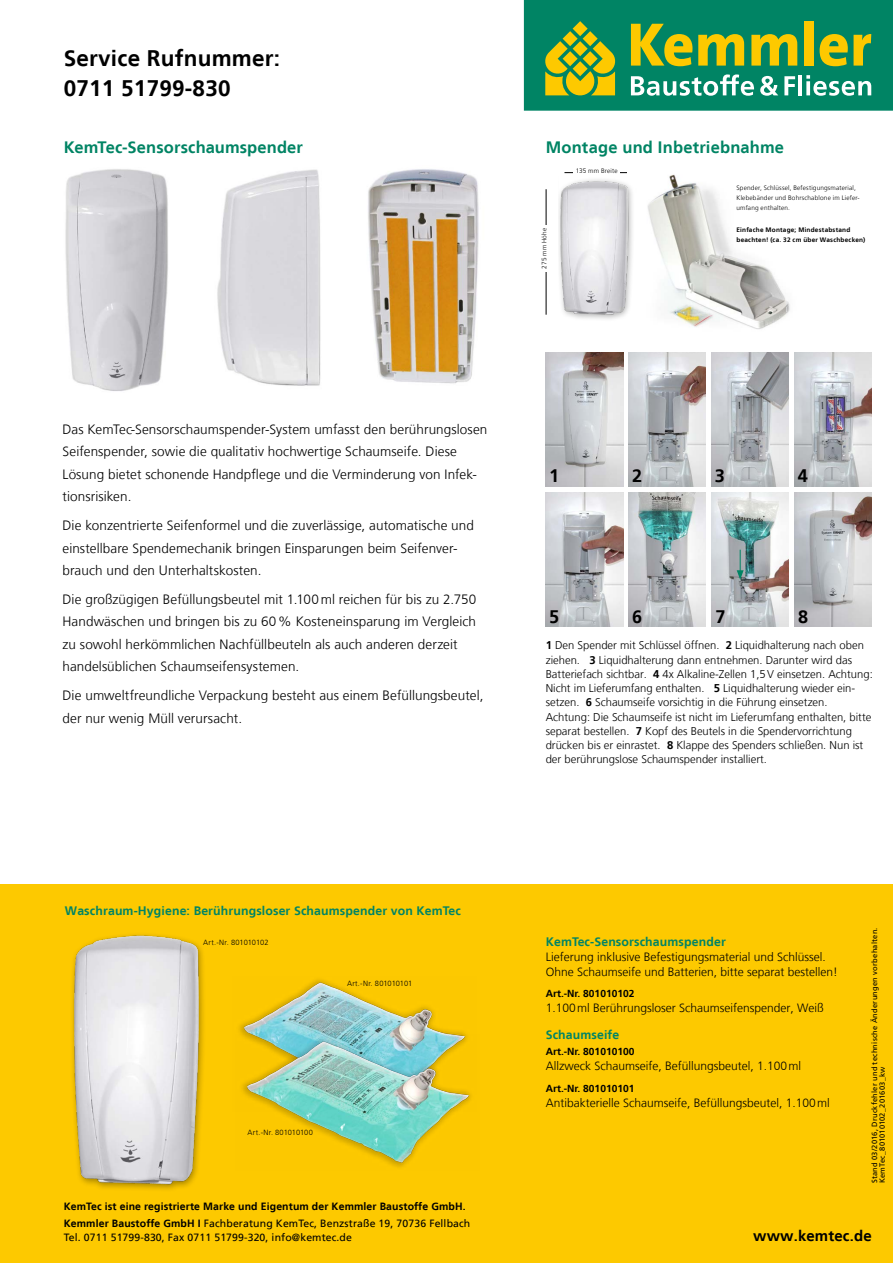
<style>
.page{position:relative;width:893px;height:1263px;background:#fff}
.page>*{position:absolute;margin:0;border:0;box-sizing:border-box;transform-origin:0 0}
.t1{font:700 22.5px/30px "Frutiger LT";letter-spacing:.01em;color:#000}
.t2{font:700 18.15px "Frutiger LT";color:#000}
.t3{font:700 16.5px "Frutiger LT";letter-spacing:.01em;color:#008464}
.t4{font:700 15px "Frutiger LT";letter-spacing:.01em;color:#000}
.t5{font:300 13.5px/22.5px "Frutiger LT";letter-spacing:.01em;color:#000}
.t6{font:700 12.3px "Frutiger LT";letter-spacing:.01em;color:#008464}
.t7{font:300 12px/15px "Frutiger LT";color:#000}
.t8{font:300 11.25px/14.2px "Frutiger LT";color:#000}
.t9{font:700 10.5px/17.7px "Frutiger LT";letter-spacing:.01em;color:#000}
.t10{font:10.5px "Frutiger LT";letter-spacing:.01em;color:#000}
.t11{font:700 10.2px "Frutiger LT";color:#000}
.t12{font:7.5px/7.5px "Frutiger LT";letter-spacing:.03em;color:#000}
.t13{font:300 7.5px "Frutiger LT";letter-spacing:-.005em;color:#000}
.t14{font:300 6.45px/10.4px "Frutiger LT";letter-spacing:.025em;color:#000}
.t15{font:700 6.45px/10.4px "Frutiger LT";letter-spacing:.035em;color:#000}
.s1{font-weight:400}
.s2{font-weight:700}
</style>
<div class="page">
<div style="left:0;top:884px;width:893px;height:379px;background:#fdc900"></div>
<div style="left:524px;top:0;width:369px;height:111px;background:#008464"></div>
<svg style="left:631px;top:74px;width:123px;height:22px"></svg>
<svg style="left:760px;top:76px;width:18px;height:20px"></svg>
<svg style="left:784px;top:76px;width:11px;height:19px"></svg>
<hr style="left:798px;top:75px;width:4px;height:20px;background:#fff">
<svg style="left:806px;top:75px;width:65px;height:21px"></svg>
<svg style="left:545px;top:21px;width:71px;height:75px"></svg>
<svg style="left:631px;top:24px;width:61px;height:42px"></svg>
<svg style="left:698px;top:34px;width:46px;height:32px"></svg>
<svg style="left:751px;top:34px;width:46px;height:32px"></svg>
<div style="left:805px;top:21px;width:9px;height:45px;background:#fdc900"></div>
<svg style="left:820px;top:34px;width:51px;height:32px"></svg>
<img style="left:239px;top:979px;width:227px;height:56px">
<img style="left:242px;top:1035px;width:229px;height:132px">
<img style="left:647px;top:174px;width:143px;height:155px">
<img style="left:558px;top:179px;width:75px;height:140px">
<img style="left:72px;top:934px;width:132px;height:256px">
<hr style="left:564px;top:172px;width:63px;height:1px;background:#000">
<div style="left:573px;top:169px;width:47px;height:8px;background:#fff"></div>
<img style="left:546px;top:352px;width:77px;height:134px">
<img style="left:546px;top:492px;width:77px;height:134px">
<img style="left:629px;top:352px;width:77px;height:134px">
<img style="left:629px;top:492px;width:77px;height:134px">
<img style="left:711px;top:352px;width:78px;height:134px">
<img style="left:794px;top:352px;width:78px;height:134px">
<img style="left:711px;top:492px;width:78px;height:134px">
<img style="left:794px;top:492px;width:78px;height:134px">
<svg style="left:737px;top:550px;width:7px;height:30px"></svg>
<hr style="left:546px;top:189px;width:1px;height:126px;background:#000">
<div style="left:542px;top:225px;width:8px;height:47px;background:#fff"></div>
<img style="left:65px;top:169px;width:414px;height:222px">
<h1 class="t1" style="left:64px;top:43px;width:218px">Service Rufnummer:<br>0711 51799-830</h1>
<p class="t3" style="left:64px;top:137px;width:241px">KemTec-Sensorschaumspender</p>
<p class="t3" style="left:546px;top:137px;width:240px">Montage und Inbetriebnahme</p>
<p class="t14" style="left:539px;top:269px;width:42px;rotate:-90deg">275 mm Höhe</p>
<p class="t14" style="left:576px;top:166px;width:43px">135 mm Breite</p>
<p class="t14" style="left:736px;top:182px;width:125px">Spender, Schlüssel, Befestigungsmaterial,<br>Klebebänder und Bohrschablone im Liefer&shy;umfang enthalten.</p>
<p class="t15" style="left:736px;top:224px;width:130px">Einfache Montage; Mindestabstand beachten! (ca. 32 cm über Waschbecken)</p>
<p class="t5" style="left:63px;top:418px;width:426px">Das KemTec-Sensorschaumspender-System umfasst den berührungslosen Seifenspender, sowie die qualitativ hochwertige Schaumseife. Diese Lösung bietet schonende Handpflege und die Verminderung von Infek&shy;tionsrisiken.</p>
<p class="t5" style="left:63px;top:514px;width:413px">Die konzentrierte Seifenformel und die zuverlässige, automatische und einstellbare Spendemechanik bringen Einsparungen beim Seifenver&shy;brauch und den Unterhaltskosten.</p>
<p class="t5" style="left:63px;top:588px;width:415px">Die großzügigen Befüllungsbeutel mit 1.100ml reichen für bis zu 2.750<br>Handwäschen und bringen bis zu 60% Kosteneinsparung im Vergleich zu sowohl herkömmlichen Nachfüllbeuteln als auch anderen derzeit handelsüblichen Schaumseifensystemen.</p>
<p class="t5" style="left:63px;top:685px;width:422px">Die umweltfreundliche Verpackung besteht aus einem Befüllungsbeutel, der nur wenig Müll verursacht.</p>
<p class="t6" style="left:65px;top:904px;width:397px">Waschraum-Hygiene: Berührungsloser Schaumspender von KemTec</p>
<p class="t13" style="left:203px;top:938px;width:67px">Art.-Nr. 801010102</p>
<p class="t13" style="left:347px;top:979px;width:67px">Art.-Nr. 801010101</p>
<p class="t13" style="left:248px;top:1128px;width:67px">Art.-Nr. 801010100</p>
<p class="t9" style="left:64px;top:1197px;width:408px">KemTec ist eine registrierte Marke und Eigentum der Kemmler Baustoffe GmbH.<br>Kemmler Baustoffe GmbH I <span class="s1">Fachberatung KemTec, Benzstraße 19, 70736 Fellbach</span></p>
<p class="t10" style="left:64px;top:1231px;width:290px">Tel. 0711 51799-830, Fax 0711 51799-320, info@kemtec.de</p>
<h2 class="t2" style="left:549px;top:465px;width:12px">1</h2>
<h2 class="t2" style="left:632px;top:465px;width:12px">2</h2>
<h2 class="t2" style="left:715px;top:465px;width:12px">3</h2>
<h2 class="t2" style="left:798px;top:465px;width:12px">4</h2>
<h2 class="t2" style="left:549px;top:606px;width:12px">5</h2>
<h2 class="t2" style="left:632px;top:606px;width:12px">6</h2>
<h2 class="t2" style="left:715px;top:606px;width:12px">7</h2>
<h2 class="t2" style="left:798px;top:606px;width:12px">8</h2>
<p class="t8" style="left:546px;top:638px;width:329px"><span class="s2">1</span> Den Spender mit Schlüssel öffnen. <span class="s2">2</span> Liquidhalterung nach oben ziehen. <span class="s2">3</span> Liquidhalterung dann entnehmen. Darunter wird das Batteriefach sichtbar. <span class="s2">4</span> 4x Alkaline-Zellen 1,5V einsetzen. Achtung:<br>Nicht im Lieferumfang enthalten. <span class="s2">5</span> Liquidhalterung wieder ein&shy;setzen. <span class="s2">6</span> Schaumseife vorsichtig in die Führung einsetzen.<br>Achtung: Die Schaumseife ist nicht im Lieferumfang enthalten, bitte separat bestellen. <span class="s2">7</span> Kopf des Beutels in die Spendervorrichtung drücken bis er einrastet. <span class="s2">8</span> Klappe des Spenders schließen. Nun ist der berührungslose Schaumspender installiert.</p>
<p class="t6" style="left:546px;top:934px;width:182px">KemTec-Sensorschaumspender</p>
<p class="t7" style="left:546px;top:949px;width:294px">Lieferung inklusive Befestigungsmaterial und Schlüssel.<br>Ohne Schaumseife und Batterien, bitte separat bestellen!</p>
<p class="t11" style="left:546px;top:988px;width:90px">Art.-Nr. 801010102</p>
<p class="t7" style="left:546px;top:1001px;width:280px">1.100ml Berührungsloser Schaumseifenspender, Weiß</p>
<p class="t6" style="left:546px;top:1028px;width:75px">Schaumseife</p>
<p class="t11" style="left:546px;top:1045px;width:90px">Art.-Nr. 801010100</p>
<p class="t7" style="left:546px;top:1059px;width:257px">Allzweck Schaumseife, Befüllungsbeutel, 1.100ml</p>
<p class="t11" style="left:546px;top:1082px;width:90px">Art.-Nr. 801010101</p>
<p class="t7" style="left:546px;top:1095px;width:286px">Antibakterielle Schaumseife, Befüllungsbeutel, 1.100ml</p>
<p class="t12" style="left:871px;top:1183px;width:257px;rotate:-90deg">Stand 03/2016, Druckfehler und technische Änderungen vorbehalten.<br>KemTec_801010102_201603_kw</p>
<p class="t4" style="left:753px;top:1227px;width:120px">www.kemtec.de</p>
</div>
